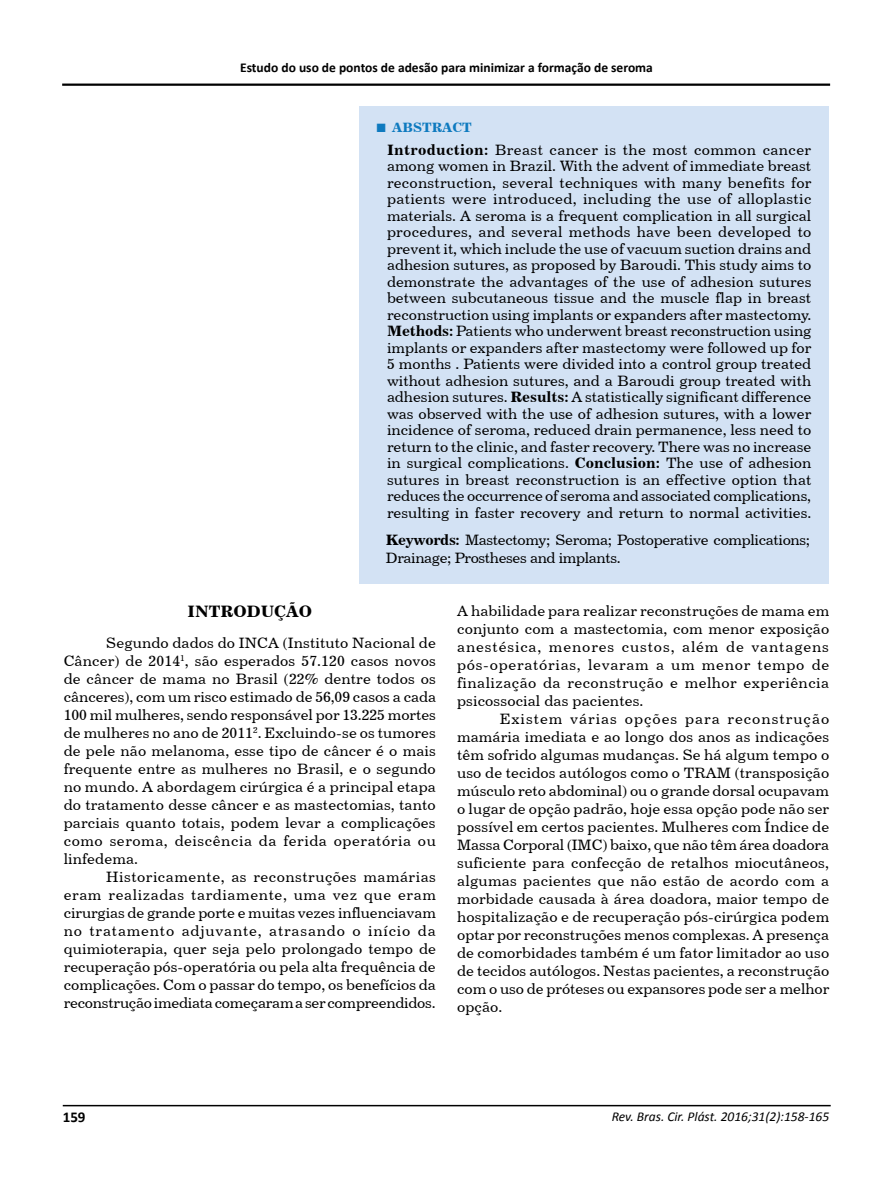
<style>
.page{position:relative;width:893px;height:1191px;background:#fff}
.page>*{position:absolute;margin:0;border:0;box-sizing:border-box;transform-origin:0 0}
.t1{font:16.5px "Century 731 BT Bold A";color:#000}
.t2{font:15px/18px "Century 731 BT Roman A";letter-spacing:-.005em;color:#000;text-align:justify}
.t3{font:15px/18px "Century 731 BT Roman A";letter-spacing:-.025em;color:#000}
.t4{font:700 15px "Calibri";color:#000}
.t5{font:700 13.5px "Calibri";color:#000}
.t6{font:italic 13.5px "Calibri";color:#000}
.t7{font:13.5px "Century 731 BT Bold A";color:#0e7abf}
.s1{font-family:"Times New Roman";font-weight:700;font-size:18px}
.s2{font-family:"Century 731 BT Bold A"}
</style>
<div class="page">
<hr style="left:63px;top:1104px;width:768px;height:2px;background:#000">
<hr style="left:62px;top:84px;width:768px;height:2px;background:#000">
<div style="left:359px;top:106px;width:470px;height:478px;background:#d3e2f4"></div>
<p class="t5" style="left:240px;top:59px;width:414px">Estudo do uso de pontos de adesão para minimizar a formação de seroma</p>
<p class="t7" style="left:376px;top:119px;width:98px"><span class="s1">■</span> ABSTRACT</p>
<p class="t2" style="left:387px;top:141px;width:426px;line-height:16.5px"><span class="s2">Introduction:</span> Breast cancer is the most common cancer among women in Brazil. With the advent of immediate breast reconstruction, several techniques with many benefits for patients were introduced, including the use of alloplastic materials. A seroma is a frequent complication in all surgical procedures, and several methods have been developed to prevent it, which include the use of vacuum suction drains and adhesion sutures, as proposed by Baroudi. This study aims to demonstrate the advantages of the use of adhesion sutures between subcutaneous tissue and the muscle flap in breast reconstruction using implants or expanders after mastectomy.<br><span class="s2">Methods:</span> Patients who underwent breast reconstruction using implants or expanders after mastectomy were followed up for 5 months . Patients were divided into a control group treated without adhesion sutures, and a Baroudi group treated with adhesion sutures. <span class="s2">Results:</span> A statistically significant difference was observed with the use of adhesion sutures, with a lower incidence of seroma, reduced drain permanence, less need to return to the clinic, and faster recovery. There was no increase in surgical complications. <span class="s2">Conclusion:</span> The use of adhesion sutures in breast reconstruction is an effective option that reduces the occurrence of seroma and associated complications, resulting in faster recovery and return to normal activities.</p>
<p class="t3" style="left:386px;top:530px;width:426px"><span class="s2">Keywords:</span> Mastectomy; Seroma; Postoperative complications;<br>Drainage; Prostheses and implants.</p>
<p class="t1" style="left:188px;top:601px;width:126px">INTRODUÇÃO</p>
<p class="t2" style="left:64px;top:633px;width:374px;text-indent:43px">Segundo dados do INCA (Instituto Nacional de Câncer) de 2014<sup>1</sup>, são esperados 57.120 casos novos de câncer de mama no Brasil (22% dentre todos os cânceres), com um risco estimado de 56,09 casos a cada 100 mil mulheres, sendo responsável por 13.225 mortes de mulheres no ano de 2011<sup>2</sup>. Excluindo-se os tumores de pele não melanoma, esse tipo de câncer é o mais frequente entre as mulheres no Brasil, e o segundo no mundo. A abordagem cirúrgica é a principal etapa do tratamento desse câncer e as mastectomias, tanto parciais quanto totais, podem levar a complicações como seroma, deiscência da ferida operatória ou linfedema.</p>
<p class="t2" style="left:64px;top:867px;width:374px;text-indent:43px">Historicamente, as reconstruções mamárias eram realizadas tardiamente, uma vez que eram cirurgias de grande porte e muitas vezes influenciavam no tratamento adjuvante, atrasando o início da quimioterapia, quer seja pelo prolongado tempo de recuperação pós-operatória ou pela alta frequência de complicações. Com o passar do tempo, os benefícios da reconstrução imediata começaram a ser compreendidos.</p>
<p class="t2" style="left:457px;top:601px;width:374px">A habilidade para realizar reconstruções de mama em conjunto com a mastectomia, com menor exposição anestésica, menores custos, além de vantagens pós-operatórias, levaram a um menor tempo de finalização da reconstrução e melhor experiência psicossocial das pacientes.</p>
<p class="t2" style="left:457px;top:709px;width:374px;text-indent:43px">Existem várias opções para reconstrução mamária imediata e ao longo dos anos as indicações têm sofrido algumas mudanças. Se há algum tempo o uso de tecidos autólogos como o TRAM (transposição músculo reto abdominal) ou o grande dorsal ocupavam o lugar de opção padrão, hoje essa opção pode não ser possível em certos pacientes. Mulheres com Índice de Massa Corporal (IMC) baixo, que não têm área doadora suficiente para confecção de retalhos miocutâneos, algumas pacientes que não estão de acordo com a morbidade causada à área doadora, maior tempo de hospitalização e de recuperação pós-cirúrgica podem optar por reconstruções menos complexas. A presença de comorbidades também é um fator limitador ao uso de tecidos autólogos. Nestas pacientes, a reconstrução com o uso de próteses ou expansores pode ser a melhor opção.</p>
<p class="t4" style="left:63px;top:1107px;width:24px">159</p>
<p class="t6" style="left:612px;top:1107px;width:219px">Rev. Bras. Cir. Plást. 2016;31(2):158-165</p>
</div>
